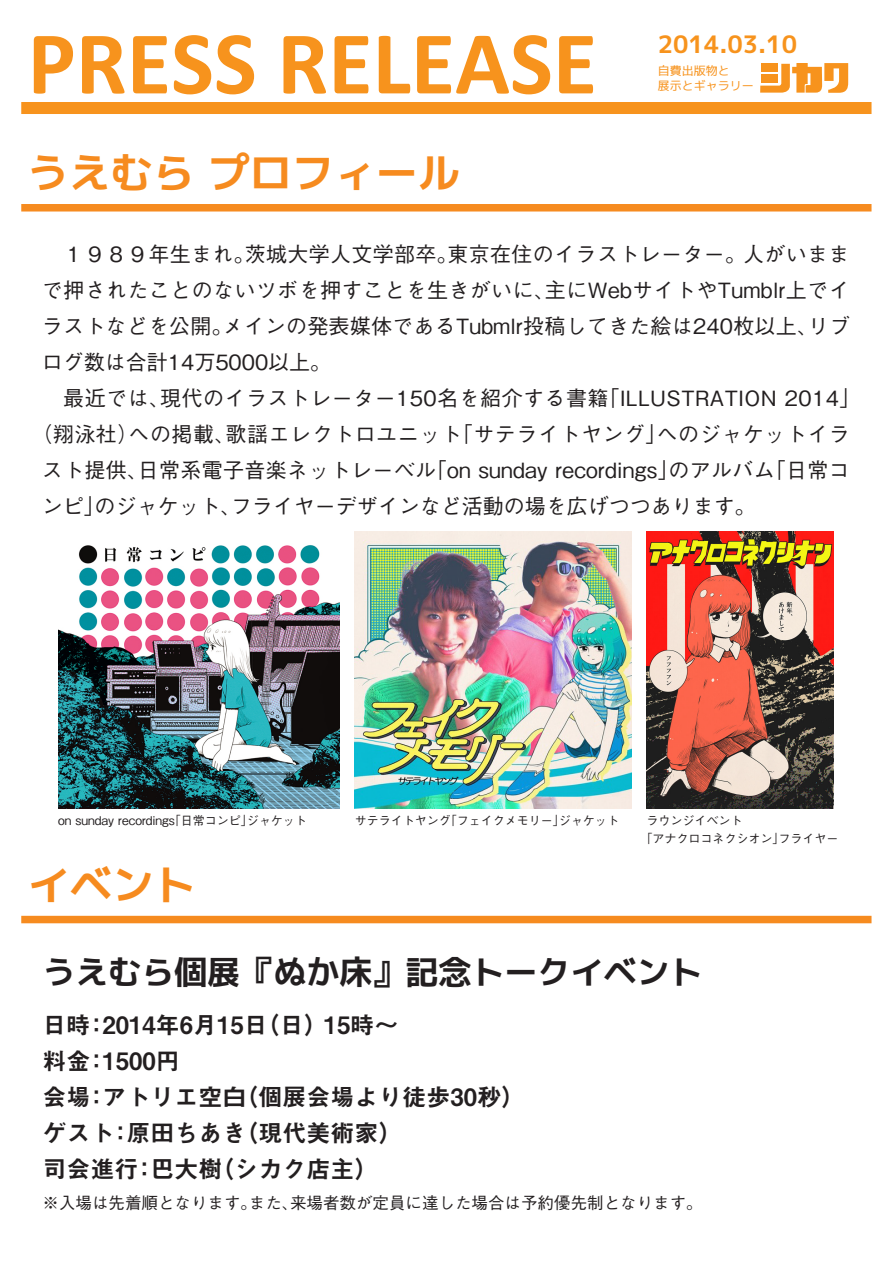
<style>
.page{position:relative;width:893px;height:1263px;background:#fff}
.page>*{position:absolute;margin:0;border:0;box-sizing:border-box;transform-origin:0 0}
.t1{font:700 90.6px "Calibri";color:#f7931d}
.t2{font:42px "Mig Mix 1 P bold";color:#f68b1f}
.t3{font:33px "Mig Mix 1 P bold";color:#231f20}
.t4{font:24px/36px "Midashi Go Pro MB31";color:#231f20}
.t5{font:24px "Mig Mix 1 P bold";color:#f7931d}
.t6{font:500 21px "Gothic BBB Pro";letter-spacing:.015em;color:#231f20}
.t7{font:500 16.5px "Gothic BBB Pro";color:#231f20}
.t8{font:500 12px/18px "Gothic BBB Pro";color:#231f20}
.t9{font:12px "Mig Mix 1 P regular";color:#f7931d}
</style>
<div class="page">
<svg style="left:760px;top:63px;width:88px;height:30px"></svg>
<div style="left:21px;top:102px;width:850px;height:12px;background:#f7931d"></div>
<div style="left:21px;top:916px;width:850px;height:7px;background:#f68b1f"></div>
<div style="left:21px;top:204px;width:850px;height:7px;background:#f68b1f"></div>
<img style="left:58px;top:545px;width:281px;height:263px">
<img style="left:355px;top:532px;width:276px;height:276px">
<img style="left:646px;top:532px;width:187px;height:276px">
<h1 class="t1" style="left:28px;top:5px;width:571px">PRESS RELEASE</h1>
<h2 class="t2" style="left:27px;top:143px;width:434px">うえむら プロフィール</h2>
<p class="t5" style="left:658px;top:27px;width:141px">2014.03.10</p>
<p class="t9" style="left:658px;top:62px;width:73px">自費出版物と</p>
<p class="t9" style="left:658px;top:77px;width:97px">展示とギャラリー</p>
<p class="t6" style="left:42px;top:237px;width:809px">　１９８９年生まれ。茨城大学人文学部卒。東京在住のイラストレーター。人がいまま</p>
<p class="t6" style="left:42px;top:273px;width:809px">で押されたことのないツボを押すことを生きがいに、主にWebサイトやTumblr上でイ</p>
<p class="t6" style="left:42px;top:309px;width:810px">ラストなどを公開。メインの発表媒体であるTubmlr投稿してきた絵は240枚以上、リブ</p>
<p class="t6" style="left:42px;top:345px;width:291px">ログ数は合計14万5000以上。</p>
<p class="t6" style="left:42px;top:381px;width:820px">　最近では、現代のイラストレーター150名を紹介する書籍「ILLUSTRATION 2014」</p>
<p class="t6" style="left:31px;top:417px;width:820px">（翔泳社）への掲載、歌謡エレクトロユニット「サテライトヤング」へのジャケットイラ</p>
<p class="t6" style="left:42px;top:453px;width:809px">スト提供、日常系電子音楽ネットレーベル「on sunday recordings」のアルバム「日常コ</p>
<p class="t6" style="left:42px;top:489px;width:716px">ンピ」のジャケット、フライヤーデザインなど活動の場を広げつつあります。</p>
<p class="t8" style="left:58px;top:810px;width:250px">on sunday recordings「日常コンピ」ジャケット</p>
<p class="t8" style="left:640px;top:810px;width:199px;text-indent:6px">ラウンジイベント<br>「アナクロコネクシオン」フライヤー</p>
<p class="t8" style="left:355px;top:810px;width:266px">サテライトヤング「フェイクメモリー」ジャケット</p>
<h2 class="t2" style="left:28px;top:854px;width:169px">イベント</h2>
<h3 class="t3" style="left:43px;top:948px;width:661px">うえむら個展『ぬか床』記念トークイベント</h3>
<p class="t4" style="left:43px;top:1004px;width:484px">日時：2014年6月15日（日）15時～<br>料金：1500円<br>会場：アトリエ空白（個展会場より徒歩30秒）ゲスト：原田ちあき（現代美術家）<br>司会進行：巴大樹（シカク店主）</p>
<p class="t7" style="left:43px;top:1189px;width:662px">※入場は先着順となります。また、来場者数が定員に達した場合は予約優先制となります。</p>
</div>
